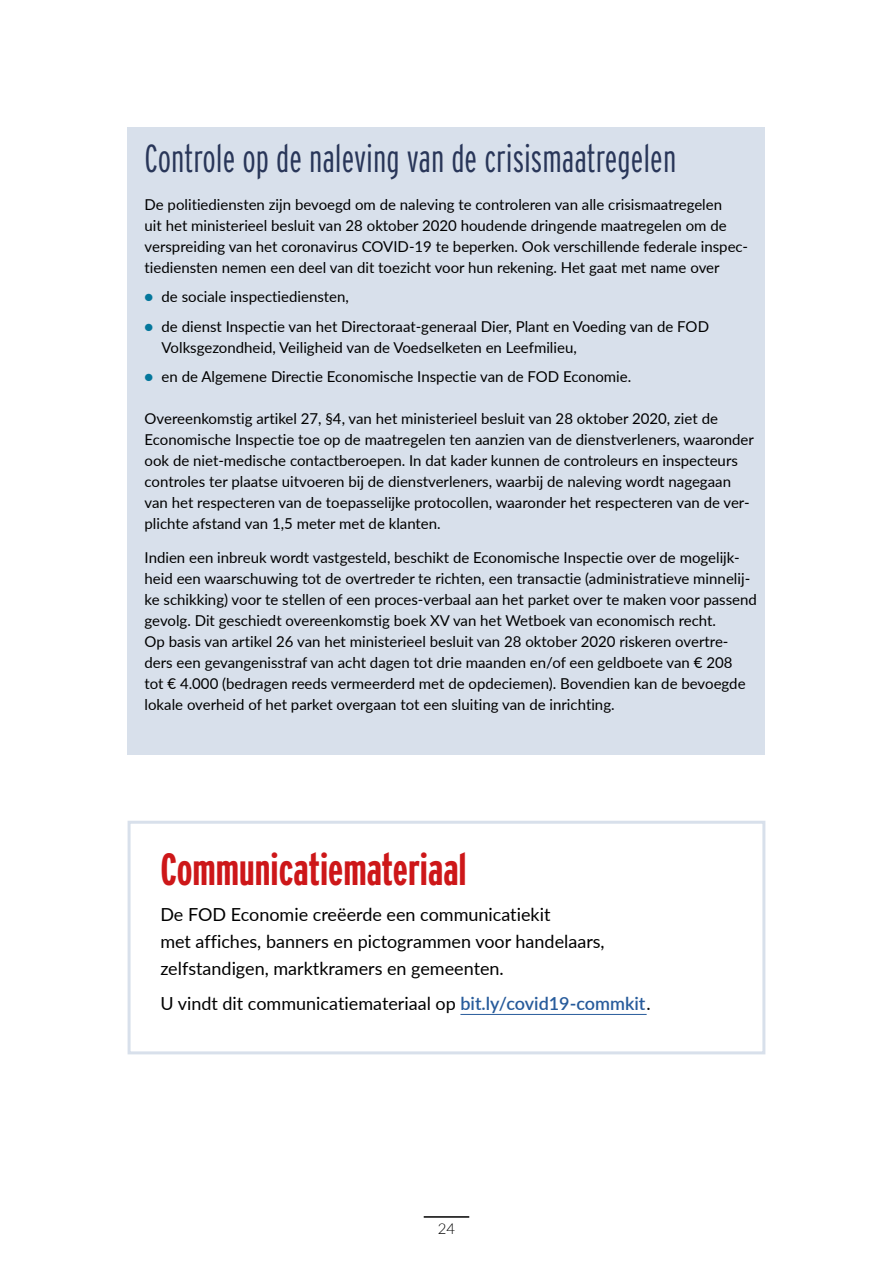
<style>
.page{position:relative;width:893px;height:1263px;background:#fff}
.page>*{position:absolute;margin:0;border:0;box-sizing:border-box;transform-origin:0 0}
.Title{font:700 45px "Interstate Compressed";color:#cd1719}
.Body_text_bullet{font:300 39px "Interstate Compressed";color:#293659}
.t1{font:18px/27px "Lato";color:#000}
.Body_text_Normal{font:15px/21px "Lato";color:#000}
.Body_text_bullet-2{font:15px/21px "Lato";color:#000}
.t2{font:300 15px "Lato";color:#000}
.s1{font-weight:900;color:#04779c}
.s2{font-weight:600;color:#275b9b}
</style>
<div class="page">
<hr style="left:424px;top:1216px;width:45px;height:2px;background:#000">
<div style="left:128px;top:128px;width:637px;height:627px;background:#d8e0eb"></div>
<hr style="left:460px;top:1014px;width:187px;height:1px;background:#275b9b">
<div style="left:128px;top:821px;width:637px;height:233px;border:3px solid #d8e0eb"></div>
<p class="Body_text_bullet" style="left:145px;top:136px;width:533px">Controle op de naleving van de crisismaatregelen</p>
<p class="Body_text_Normal" style="left:145px;top:193px;width:605px">De politiediensten zijn bevoegd om de naleving te controleren van alle crisismaatregelen<br>uit het ministerieel besluit van 28 oktober 2020 houdende dringende maatregelen om de verspreiding van het coronavirus COVID-19 te beperken. Ook verschillende federale inspec&shy;tiediensten nemen een deel van dit toezicht voor hun rekening. Het gaat met name over</p>
<p class="Body_text_bullet-2" style="left:145px;top:285px;width:206px"><span class="s1">•</span> de sociale inspectiediensten,</p>
<p class="Body_text_bullet-2" style="left:162px;top:315px;width:549px;text-indent:-17px"><span class="s1">•</span> de dienst Inspectie van het Directoraat-generaal Dier, Plant en Voeding van de FOD<br>Volksgezondheid, Veiligheid van de Voedselketen en Leefmilieu,</p>
<p class="Body_text_bullet-2" style="left:145px;top:365px;width:488px"><span class="s1">•</span> en de Algemene Directie Economische Inspectie van de FOD Economie.</p>
<p class="Body_text_Normal" style="left:145px;top:408px;width:611px">Overeenkomstig artikel 27, §4, van het ministerieel besluit van 28 oktober 2020, ziet de Economische Inspectie toe op de maatregelen ten aanzien van de dienstverleners, waaronder ook de niet-medische contactberoepen. In dat kader kunnen de controleurs en inspecteurs controles ter plaatse uitvoeren bij de dienstverleners, waarbij de naleving wordt nagegaan van het respecteren van de toepasselijke protocollen, waaronder het respecteren van de ver&shy;plichte afstand van 1,5 meter met de klanten.</p>
<p class="Body_text_Normal" style="left:145px;top:546px;width:614px">Indien een inbreuk wordt vastgesteld, beschikt de Economische Inspectie over de mogelijk&shy;heid een waarschuwing tot de overtreder te richten, een transactie (administratieve minnelij&shy;ke schikking) voor te stellen of een proces-verbaal aan het parket over te maken voor passend gevolg. Dit geschiedt overeenkomstig boek XV van het Wetboek van economisch recht.<br>Op basis van artikel 26 van het ministerieel besluit van 28 oktober 2020 riskeren overtre&shy;ders een gevangenisstraf van acht dagen tot drie maanden en/of een geldboete van € 208<br>tot € 4.000 (bedragen reeds vermeerderd met de opdeciemen). Bovendien kan de bevoegde lokale overheid of het parket overgaan tot een sluiting van de inrichting.</p>
<p class="Title" style="left:160px;top:845px;width:308px">Communicatiemateriaal</p>
<p class="t1" style="left:160px;top:900px;width:446px">De FOD Economie creëerde een communicatiekit<br>met affiches, banners en pictogrammen voor handelaars, zelfstandigen, marktkramers en gemeenten.</p>
<p class="t1" style="left:160px;top:989px;width:492px">U vindt dit communicatiemateriaal op <span class="s2">bit.ly/covid19-commkit</span>.</p>
<p class="t2" style="left:438px;top:1218px;width:19px">24</p>
</div>
